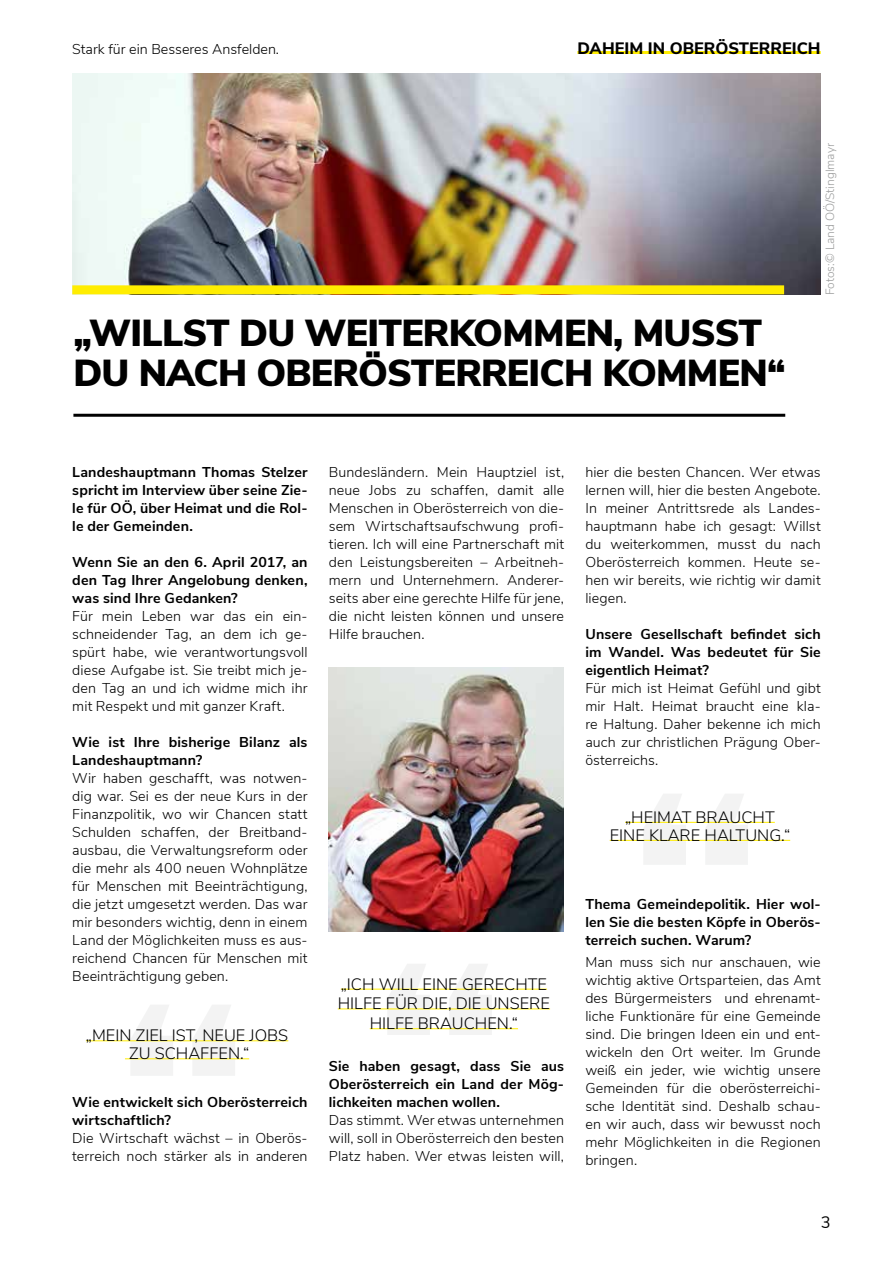
<style>
.page{position:relative;width:893px;height:1263px;background:#fff}
.page>*{position:absolute;margin:0;border:0;box-sizing:border-box;transform-origin:0 0}
.t1{font:900 37.5px "Nunito Sans";letter-spacing:-.02em;color:#000}
.t2{font:300 16.5px "Nunito Sans";color:#000}
.t3{font:800 16.5px "Nunito Sans";color:#000}
.t4{font:16.5px "Nunito Sans";color:#000}
.t5{font:300 14.25px/18px "Nunito Sans";letter-spacing:.005em;color:#000;text-align:justify}
.t6{font:700 14.25px/18px "Nunito Sans";letter-spacing:.01em;color:#000;text-align:justify}
.t7{font:300 12px "Nunito Sans";color:#9c9d9d}
</style>
<div class="page">
<img style="left:72px;top:73px;width:749px;height:221px">
<hr style="left:577px;top:51px;width:244px;height:3px;background:#ffed00">
<hr style="left:73px;top:414px;width:712px;height:3px;background:#000">
<img style="left:328px;top:668px;width:235px;height:263px">
<div style="left:72px;top:285px;width:712px;height:9px;background:#ffed00"></div>
<svg style="left:387px;top:964px;width:105px;height:71px"></svg>
<hr style="left:341px;top:989px;width:206px;height:1px;background:#ffed00">
<hr style="left:338px;top:1008px;width:212px;height:1px;background:#ffed00">
<hr style="left:370px;top:1028px;width:148px;height:1px;background:#ffed00">
<svg style="left:643px;top:794px;width:105px;height:71px"></svg>
<hr style="left:625px;top:822px;width:150px;height:1px;background:#ffed00">
<hr style="left:610px;top:840px;width:180px;height:1px;background:#ffed00">
<svg style="left:130px;top:1005px;width:105px;height:71px"></svg>
<hr style="left:86px;top:1040px;width:202px;height:1px;background:#ffed00">
<hr style="left:125px;top:1058px;width:124px;height:1px;background:#ffed00">
<p class="t5" style="left:72px;top:39px;width:208px">Stark für ein Besseres Ansfelden.</p>
<p class="t3" style="left:577px;top:36px;width:245px">DAHEIM in OBERÖSTERREICH</p>
<p class="t7" style="left:821px;top:295px;width:154px;rotate:-90deg">Fotos:© Land OÖ/Stinglmayr</p>
<h1 class="t1" style="left:73px;top:305px;width:258px">„WILLST DU WEITERKOMMEN</h1>
<h1 class="t1" style="left:613px;top:305px;width:102px">, MUSST</h1>
<h1 class="t1" style="left:73px;top:346px;width:237px">DU NACH OBERÖSTERREICH</h1>
<h1 class="t1" style="left:602px;top:346px;width:28px">KOMMEN</h1>
<h1 class="t1" style="left:767px;top:346px;width:20px">“</h1>
<p class="t6" style="left:72px;top:462px;width:237px">Landeshauptmann Thomas Stelzer spricht im Interview über seine Zie&shy;le für OÖ, über Heimat und die Rol&shy;le der Gemeinden.</p>
<p class="t6" style="left:72px;top:552px;width:237px">Wenn Sie an den 6. April 2017, an den Tag Ihrer Angelobung denken, was sind Ihre Gedanken?</p>
<p class="t5" style="left:72px;top:606px;width:237px">Für mein Leben war das ein ein&shy;schneidender Tag, an dem ich ge&shy;spürt habe, wie verantwortungsvoll diese Aufgabe ist. Sie treibt mich je&shy;den Tag an und ich widme mich ihr mit Respekt und mit ganzer Kraft.</p>
<p class="t6" style="left:72px;top:732px;width:237px">Wie ist Ihre bisherige Bilanz als<br>Landeshauptmann?</p>
<p class="t5" style="left:72px;top:768px;width:237px">Wir haben geschafft, was notwen&shy;dig war. Sei es der neue Kurs in der Finanzpolitik, wo wir Chancen statt Schulden schaffen, der Breitband&shy;ausbau, die Verwaltungsreform oder die mehr als 400 neuen Wohnplätze für Menschen mit Beeinträchtigung, die jetzt umgesetzt werden. Das war mir besonders wichtig, denn in einem Land der Möglichkeiten muss es aus&shy;reichend Chancen für Menschen mit Beeinträchtigung geben.</p>
<p class="t2" style="left:86px;top:1023px;width:59px">„Mein ziel</p>
<p class="t2" style="left:172px;top:1023px;width:54px">ist, neue</p>
<p class="t2" style="left:250px;top:1023px;width:17px">Jobs</p>
<p class="t2" style="left:129px;top:1041px;width:37px">zu schaffe</p>
<p class="t2" style="left:228px;top:1041px;width:23px">n.“</p>
<p class="t6" style="left:72px;top:1092px;width:237px">Wie entwickelt sich Oberösterreich wirtschaftlich?</p>
<p class="t5" style="left:72px;top:1128px;width:237px">Die Wirtschaft wächst – in Oberös&shy;terreich noch stärker als in anderen</p>
<p class="t5" style="left:329px;top:462px;width:237px">Bundesländern. Mein Hauptziel ist, neue Jobs zu schaffen, damit alle Menschen in Oberösterreich von die&shy;sem Wirtschaftsaufschwung profi&shy;tieren. Ich will eine Partnerschaft mit den Leistungsbereiten – Arbeitneh&shy;mern und Unternehmern. Anderer&shy;seits aber eine gerechte Hilfe für jene, die nicht leisten können und unsere Hilfe brauchen.</p>
<p class="t2" style="left:341px;top:972px;width:49px">„Ich will</p>
<p class="t2" style="left:423px;top:972px;width:51px">einegerechte</p>
<p class="t2" style="left:338px;top:992px;width:21px">Hilfe</p>
<p class="t2" style="left:386px;top:992px;width:11px">für</p>
<p class="t2" style="left:422px;top:992px;width:43px">die , die</p>
<p class="t2" style="left:486px;top:992px;width:35px">unsere</p>
<p class="t2" style="left:370px;top:1011px;width:21px">Hilfe</p>
<p class="t2" style="left:418px;top:1011px;width:13px">braucheN</p>
<p class="t2" style="left:509px;top:1011px;width:10px">.“</p>
<p class="t6" style="left:329px;top:1056px;width:237px">Sie haben gesagt, dass Sie aus Oberösterreich ein Land der Mög&shy;lichkeiten machen wollen.</p>
<p class="t5" style="left:329px;top:1110px;width:237px">Das stimmt. Wer etwas unternehmen will, soll in Oberösterreich den besten Platz haben. Wer etwas leisten will,</p>
<p class="t5" style="left:585px;top:462px;width:237px">hier die besten Chancen. Wer etwas lernen will, hier die besten Angebote.<br>In meiner Antrittsrede als Landes&shy;hauptmann habe ich gesagt: Willst du weiterkommen, musst du nach Oberösterreich kommen. Heute se&shy;hen wir bereits, wie richtig wir damit liegen.</p>
<p class="t6" style="left:585px;top:624px;width:237px">Unsere Gesellschaft befindet sich im Wandel. Was bedeutet für Sie eigentlich Heimat?</p>
<p class="t5" style="left:585px;top:678px;width:237px">Für mich ist Heimat Gefühl und gibt mir Halt. Heimat braucht eine kla&shy;re Haltung. Daher bekenne ich mich auch zur christlichen Prägung Ober&shy;österreichs.</p>
<p class="t2" style="left:625px;top:805px;width:29px">„Heimat</p>
<p class="t2" style="left:696px;top:805px;width:13px">braucht</p>
<p class="t2" style="left:610px;top:823px;width:51px">eineklare</p>
<p class="t2" style="left:705px;top:823px;width:24px">Haltu</p>
<p class="t2" style="left:757px;top:823px;width:34px">ng.“</p>
<p class="t6" style="left:585px;top:894px;width:237px">Thema Gemeindepolitik. Hier wol&shy;len Sie die besten Köpfe in Oberös&shy;terreich suchen. Warum?</p>
<p class="t5" style="left:585px;top:952px;width:237px">Man muss sich nur anschauen, wie wichtig aktive Ortsparteien, das Amt des Bürgermeisters und ehrenamt&shy;liche Funktionäre für eine Gemeinde sind. Die bringen Ideen ein und ent&shy;wickeln den Ort weiter. Im Grunde weiß ein jeder, wie wichtig unsere Gemeinden für die oberösterreichi&shy;sche Identität sind. Deshalb schau&shy;en wir auch, dass wir bewusst noch mehr Möglichkeiten in die Regionen bringen.</p>
<p class="t4" style="left:821px;top:1210px;width:11px">3</p>
</div>
